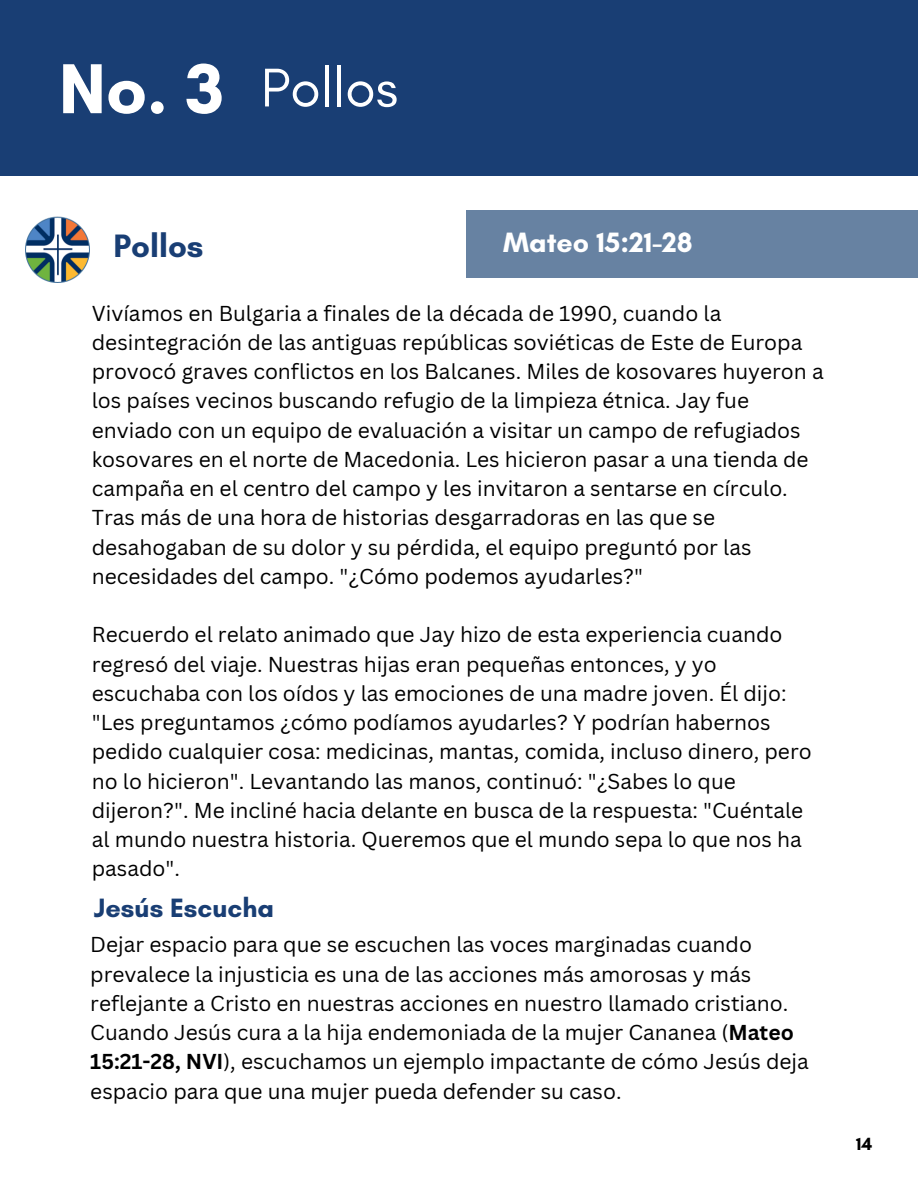
<style>
.page{position:relative;width:918px;height:1188px;background:#fff}
.page>*{position:absolute;margin:0;border:0;box-sizing:border-box;transform-origin:0 0}
.t1{font:55.5px "Glacial Indifference";color:#fff}
.t2{font:700 33px "Glacial Indifference";color:#193e74}
.t3{font:700 28.5px "Glacial Indifference";color:#fff}
.t4{font:700 27px "Glacial Indifference";color:#193e74}
.t5{font:21px/29.2px "Canva Sans";color:#000}
.t6{font:700 18px "Glacial Indifference";color:#000}
.s1{font-weight:700;font-size:72px}
.s2{font-weight:700}
</style>
<div class="page">
<div style="left:0;top:0;width:918px;height:176px;background:#193e74"></div>
<img style="left:26px;top:216px;width:64px;height:67px">
<div style="left:467px;top:210px;width:451px;height:67px;background:#6782a2"></div>
<h1 class="t1" style="left:59px;top:54px;width:341px"><span class="s1">No. 3</span> Pollos</h1>
<h2 class="t2" style="left:114px;top:226px;width:92px">Pollos</h2>
<h3 class="t3" style="left:503px;top:225px;width:191px">Mateo 15:21-28</h3>
<p class="t5" style="left:92px;top:298px;width:733px">Vivíamos en Bulgaria a finales de la década de 1990, cuando la desintegración de las antiguas repúblicas soviéticas de Este de Europa provocó graves conflictos en los Balcanes. Miles de kosovares huyeron a los países vecinos buscando refugio de la limpieza étnica. Jay fue enviado con un equipo de evaluación a visitar un campo de refugiados kosovares en el norte de Macedonia. Les hicieron pasar a una tienda de campaña en el centro del campo y les invitaron a sentarse en círculo.<br>Tras más de una hora de historias desgarradoras en las que se desahogaban de su dolor y su pérdida, el equipo preguntó por las necesidades del campo. "¿Cómo podemos ayudarles?"</p>
<p class="t5" style="left:92px;top:620px;width:721px">Recuerdo el relato animado que Jay hizo de esta experiencia cuando regresó del viaje. Nuestras hijas eran pequeñas entonces, y yo escuchaba con los oídos y las emociones de una madre joven. Él dijo: "Les preguntamos ¿cómo podíamos ayudarles? Y podrían habernos pedido cualquier cosa: medicinas, mantas, comida, incluso dinero, pero no lo hicieron". Levantando las manos, continuó: "¿Sabes lo que dijeron?". Me incliné hacia delante en busca de la respuesta: "Cuéntale al mundo nuestra historia. Queremos que el mundo sepa lo que nos ha pasado".</p>
<p class="t4" style="left:94px;top:892px;width:182px">Jesús Escucha</p>
<p class="t5" style="left:90px;top:930px;width:720px">Dejar espacio para que se escuchen las voces marginadas cuando prevalece la injusticia es una de las acciones más amorosas y más reflejante a Cristo en nuestras acciones en nuestro llamado cristiano.<br>Cuando Jesús cura a la hija endemoniada de la mujer Cananea (<span class="s2">Mateo 15:21-28, NVI</span>), escuchamos un ejemplo impactante de cómo Jesús deja espacio para que una mujer pueda defender su caso.</p>
<p class="t6" style="left:856px;top:1132px;width:18px">14</p>
</div>
